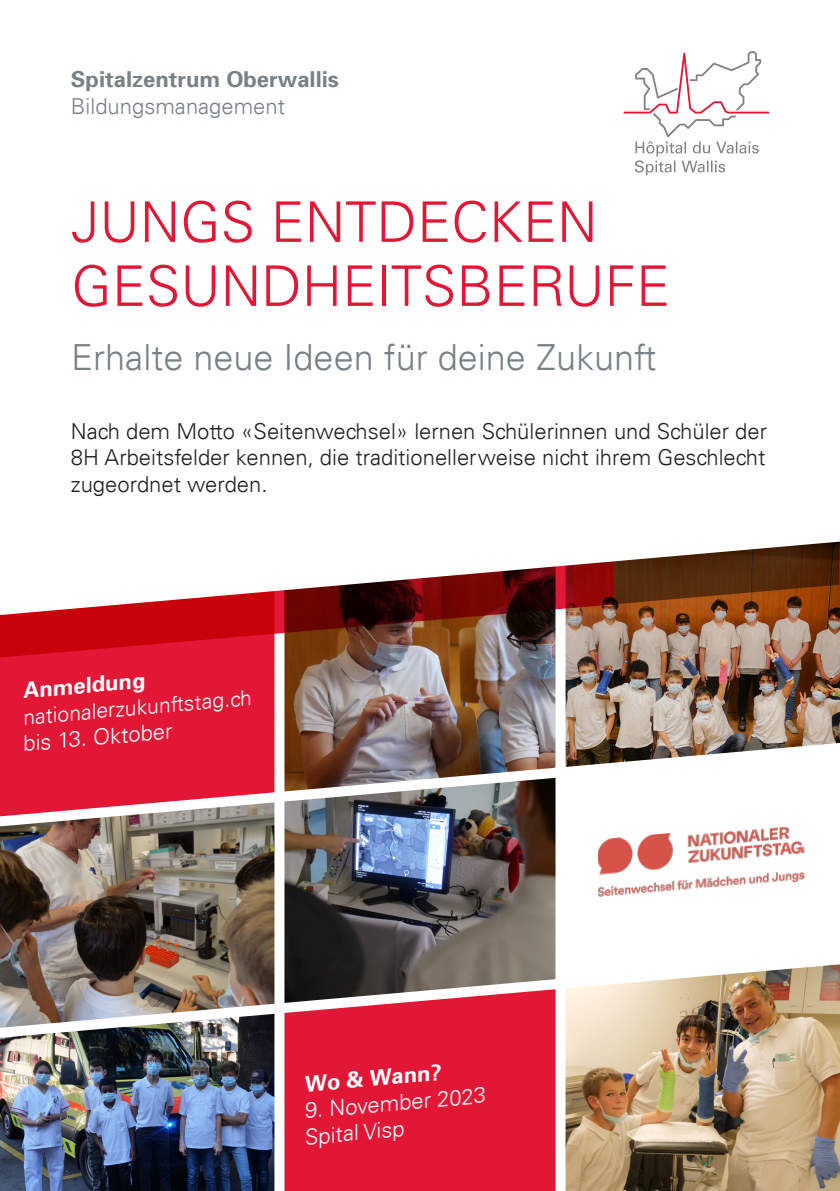
<style>
.page{position:relative;width:840px;height:1191px;background:#fff}
.page>*{position:absolute;margin:0;border:0;box-sizing:border-box;transform-origin:0 0}
.t1{font:300 56px "Univers LT";color:#e21736}
.t2{font:300 36px "Univers LT";color:#778186}
.t3{font:300 22px/26.4px "Univers LT";color:#231f20;text-align:justify}
.t4{font:300 22px "Univers LT";color:#fff}
.t5{font:700 22px "Univers 65";color:#778186}
.t6{font:300 22px "Univers LT";color:#778186}
.t7{font:700 22px "Univers 65";color:#fff}
.t8{font:300 21.2px "Univers LT";color:#fff}
</style>
<div class="page">
<svg style="left:623px;top:51px;width:145px;height:124px"></svg>
<img style="left:598px;top:833px;width:205px;height:64px">
<img style="left:284px;top:833px;width:271px;height:115px">
<img style="left:0;top:1044px;width:274px;height:147px">
<img style="left:565px;top:1044px;width:274px;height:147px">
<img style="left:0;top:833px;width:274px;height:115px">
<img style="left:565px;top:615px;width:274px;height:121px">
<img style="left:284px;top:657px;width:271px;height:79px">
<div style="left:0;top:657px;width:274px;height:79px;background:#e21736"></div>
<div style="left:284px;top:1044px;width:271px;height:147px;background:#e21736"></div>
<img style="left:0;top:948px;width:839px;height:96px">
<img style="left:0;top:736px;width:839px;height:97px">
<img style="left:0;top:615px;width:613px;height:42px">
<svg style="left:1px;top:541px;width:838px;height:74px"></svg>
<p class="t5" style="left:71px;top:65px;width:269px">Spitalzentrum Oberwallis</p>
<p class="t6" style="left:71px;top:92px;width:215px">Bildungsmanagement</p>
<p class="t1" style="left:71px;top:188px;width:527px">JUNGS ENTDECKEN</p>
<p class="t1" style="left:71px;top:252px;width:600px">GESUNDHEITSBERUFE</p>
<p class="t2" style="left:71px;top:335px;width:586px">Erhalte neue Ideen für deine Zukunft</p>
<p class="t3" style="left:71px;top:418px;width:697px">Nach dem Motto «Seitenwechsel» lernen Schülerinnen und Schüler der 8H Arbeitsfelder kennen, die traditionellerweise nicht ihrem Geschlecht zugeordnet werden.</p>
<p class="t7" style="left:22px;top:676px;width:124px;rotate:-5deg">Anmeldung</p>
<p class="t8" style="left:22px;top:704px;width:230px;rotate:-5deg">nationalerzukunftstag.ch</p>
<p class="t4" style="left:22px;top:730px;width:151px;rotate:-5deg">bis 13. Oktober</p>
<p class="t7" style="left:303px;top:1069px;width:138px;rotate:-5deg">Wo &amp; Wann?</p>
<p class="t4" style="left:303px;top:1097px;width:183px;rotate:-5deg">9. November 2023</p>
<p class="t4" style="left:303px;top:1123px;width:101px;rotate:-5deg">Spital Visp</p>
</div>
